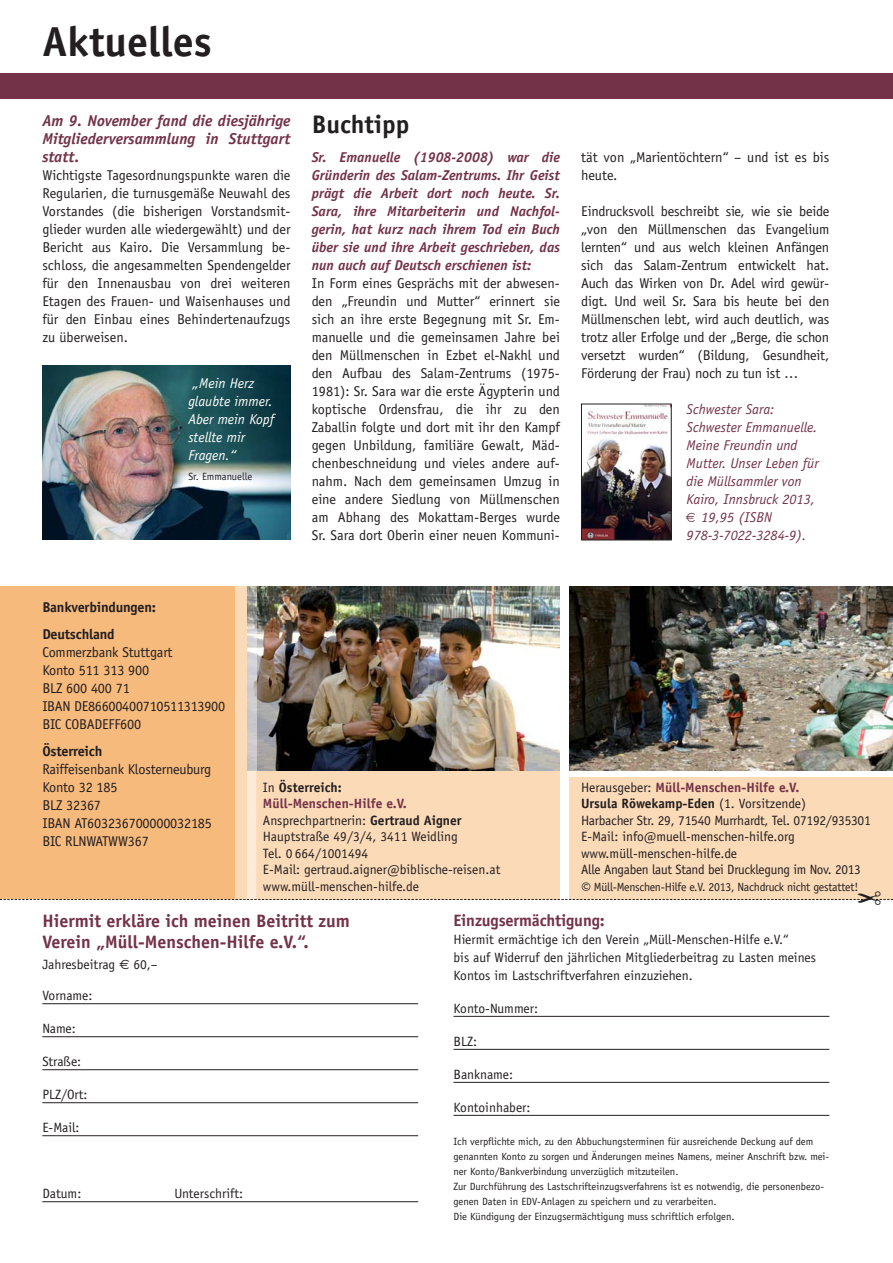
<style>
.page{position:relative;width:893px;height:1263px;background:#fff}
.page>*{position:absolute;margin:0;border:0;box-sizing:border-box;transform-origin:0 0}
.t1{font:700 42px "Officina Sans";color:#231f20}
.t2{font:700 25.5px "Officina Sans";color:#231f20}
.t3{font:700 18px/21px "Officina Sans";color:#733247}
.t4{font:700 16.5px "Officina Sans";letter-spacing:-.01em;color:#733247}
.t5{font:italic 700 15.75px/18px "Officina Sans";color:#733247;text-align:justify}
.t6{font:14.25px/18px "Officina Sans";letter-spacing:-.015em;color:#231f20;text-align:justify}
.t7{font:italic 700 14.25px/18px "Officina Sans";color:#733247;text-align:justify}
.t8{font:italic 14.25px "Officina Sans";color:#733247}
.t9{font:italic 14.25px/18px "Officina Sans";color:#fff}
.t10{font:700 14.25px/27px "Officina Sans";letter-spacing:-.015em;color:#231f20}
.t11{font:13.5px/16.5px "Officina Sans";color:#231f20}
.t12{font:13.5px/16.5px "Officina Sans";letter-spacing:-.02em;color:#231f20}
.t13{font:12px "Officina Sans";letter-spacing:-.02em;color:#231f20}
.t14{font:10.5px/15px "Officina Sans";color:#231f20}
.s1{font-weight:700}
.s2{font-weight:700;color:#733247}
.s3{font-size:18px}
.s4{font-family:"Euro Sans"}
</style>
<div class="page">
<div style="left:0;top:74px;width:892px;height:25px;background:#733247"></div>
<img style="left:583px;top:406px;width:86px;height:132px">
<div style="left:581px;top:404px;width:90px;height:136px;border:1px solid #231f20"></div>
<hr style="left:42px;top:1003px;width:376px;height:1px;background:#231f20">
<hr style="left:42px;top:1036px;width:376px;height:1px;background:#231f20">
<hr style="left:42px;top:1069px;width:376px;height:1px;background:#231f20">
<hr style="left:42px;top:1102px;width:376px;height:1px;background:#231f20">
<hr style="left:42px;top:1135px;width:376px;height:1px;background:#231f20">
<hr style="left:42px;top:1201px;width:376px;height:1px;background:#231f20">
<hr style="left:453px;top:1016px;width:376px;height:1px;background:#231f20">
<hr style="left:453px;top:1049px;width:376px;height:1px;background:#231f20">
<hr style="left:453px;top:1082px;width:376px;height:1px;background:#231f20">
<hr style="left:453px;top:1115px;width:376px;height:1px;background:#231f20">
<img style="left:256px;top:587px;width:303px;height:130px">
<img style="left:570px;top:587px;width:322px;height:130px">
<div style="left:0;top:587px;width:246px;height:312px;background:#f7ba7d"></div>
<img style="left:246px;top:587px;width:10px;height:130px">
<div style="left:235px;top:587px;width:11px;height:312px;background:#fbdab8"></div>
<img style="left:42px;top:365px;width:248px;height:175px">
<svg style="left:0;top:717px;width:892px;height:183px"></svg>
<h1 class="t1" style="left:42px;top:26px;width:171px">Aktuelles</h1>
<p class="t5" style="left:42px;top:113px;width:250px">Am 9. November fand die diesjährige Mit glieder versammlung in Stuttgart statt.</p>
<p class="t6" style="left:42px;top:167px;width:250px">Wichtigs te Tagesordnungspunkte waren die Regu la rien, die turnusgemäße Neu wahl des Vor standes (die bisherigen Vorstandsmit - glieder wurden alle wiedergewählt) und der Bericht aus Kairo. Die Versammlung be&shy;schloss, die angesammelten Spendengelder für den Innenausbau von drei weiteren Etagen des Frauen- und Waisenhauses und für den Einbau eines Behindertenaufzugs zu überweisen.</p>
<p class="t9" style="left:188px;top:376px;width:87px">„Mein Herz glaubte immer.<br>Aber mein Kopf stellte mir<br>Fragen.“</p>
<p class="t14" style="left:188px;top:469px;width:65px">Sr. Emmanuelle</p>
<h2 class="t2" style="left:312px;top:114px;width:99px">Buchtipp</h2>
<p class="t7" style="left:312px;top:149px;width:250px">Sr. Emanuelle (1908-2008) war die Grün derin des Salam-Zentrums. Ihr Geist prägt die Arbeit dort noch heute. Sr.<br>Sara, ihre Mitarbeiterin und Nach fol - gerin, hat kurz nach ihrem Tod ein Buch über sie und ihre Arbeit geschrieben, das nun auch auf Deutsch erschienen ist:</p>
<p class="t6" style="left:312px;top:275px;width:250px">In Form eines Gesprächs mit der abwesen&shy;den „Freundin und Mutter“ erinnert sie sich an ihre erste Begegnung mit Sr. Em - ma nuelle und die gemeinsamen Jahre bei den Müll menschen in Ezbet el-Nakhl und den Aufbau des Salam-Zentrums (1975- 1981): Sr. Sara war die erste Ägyp terin und koptische Or dens frau, die ihr zu den Zaballin folgte und dort mit ihr den Kampf gegen Un bildung, familiäre Gewalt, Mäd - chen be schnei dung und vieles andere auf&shy;nahm. Nach dem gemeinsamen Umzug in eine andere Siedlung von Müllmenschen am Ab hang des Mokat tam-Berges wurde Sr. Sara dort Oberin einer neuen Kommuni -</p>
<p class="t6" style="left:581px;top:149px;width:250px">tät von „Marientöchtern“ – und ist es bis heute.</p>
<p class="t6" style="left:581px;top:203px;width:250px">Eindrucksvoll beschreibt sie, wie sie beide „von den Müllmenschen das Evangelium lernten“ und aus welch kleinen Anfängen sich das Salam-Zentrum entwickelt hat.<br>Auch das Wirken von Dr. Adel wird gewür&shy;digt. Und weil Sr. Sara bis heute bei den Müllmenschen lebt, wird auch deutlich, was trotz aller Erfolge und der „Berge, die schon versetzt wurden“ (Bildung, Gesund heit, Förderung der Frau) noch zu tun ist …</p>
<p class="t8" style="left:686px;top:404px;width:89px">Schwester Sara:</p>
<p class="t8" style="left:686px;top:422px;width:132px">Schwester Emmanuelle.</p>
<p class="t8" style="left:686px;top:440px;width:112px">Meine Freundin und</p>
<p class="t8" style="left:686px;top:458px;width:133px">Mutter. Unser Leben für</p>
<p class="t8" style="left:686px;top:476px;width:116px">die Müllsammler von</p>
<p class="t8" style="left:686px;top:494px;width:130px">Kairo, Innsbruck 2013,</p>
<p class="t8" style="left:701px;top:512px;width:72px">19,95 (ISBN</p>
<p class="t8" style="left:686px;top:530px;width:121px">978-3-7022-3284-9).</p>
<p class="t10" style="left:42px;top:595px;width:115px">Bankverbindungen:<br>Deutschland</p>
<p class="t6" style="left:42px;top:644px;width:184px;text-align:left">Commerzbank Stuttgart<br>Konto 511 313 900<br>BLZ 600 400 71<br>IBAN DE86600400710511313900<br>BIC COBADEFF600</p>
<p class="t10" style="left:42px;top:739px;width:62px">Österreich</p>
<p class="t6" style="left:42px;top:761px;width:171px;text-align:left">Raiffeisenbank Klosterneuburg<br>Konto 32 185<br>BLZ 32367<br>IBAN AT603236700000032185<br>BIC RLNWATWW367</p>
<p class="t11" style="left:263px;top:780px;width:239px">In <span class="s1">Österreich:<br></span><span class="s2">Müll-Menschen-Hilfe e.V.<br></span>Ansprechpartnerin: <span class="s1">Gertraud Aigner<br></span>Hauptstraße 49/3/4, 3411 Weidling<br>Tel. 0 664/1001494<br>E-Mail: gertraud.aigner@biblische-reisen.at www.müll-menschen-hilfe.de</p>
<p class="t12" style="left:581px;top:780px;width:291px">Herausgeber: <span class="s2">Müll-Menschen-Hilfe e.V.<br></span><span class="s1">Ursula Röwekamp-Eden</span> (1. Vorsitzende)<br>Harbacher Str. 29, 71540 Murrhardt, Tel. 07192/935301<br>E-Mail: info@muell-menschen-hilfe.org www.müll-menschen-hilfe.de<br>Alle Angaben laut Stand bei Drucklegung im Nov. 2013</p>
<p class="t13" style="left:581px;top:882px;width:279px"><span class="s3">©</span> Müll-Menschen-Hilfe e.V. 2013, Nachdruck nicht gestattet!</p>
<p class="t3" style="left:42px;top:912px;width:309px">Hiermit erkläre ich meinen Beitritt zum<br>Verein „Müll-Menschen-Hilfe e.V.“.</p>
<p class="t11" style="left:42px;top:957px;width:117px">Jahresbeitrag <span class="s4">€</span> 60,–</p>
<p class="t11" style="left:42px;top:989px;width:51px">Vorname:</p>
<p class="t11" style="left:42px;top:1022px;width:35px">Name:</p>
<p class="t11" style="left:42px;top:1055px;width:40px">Straße:</p>
<p class="t11" style="left:42px;top:1088px;width:47px">PLZ/Ort:</p>
<p class="t11" style="left:42px;top:1121px;width:39px">E-Mail:</p>
<p class="t11" style="left:42px;top:1187px;width:40px">Datum:</p>
<p class="t11" style="left:174px;top:1187px;width:70px">Unterschrift:</p>
<p class="t4" style="left:453px;top:914px;width:153px">Einzugsermächtigung:</p>
<p class="t11" style="left:453px;top:932px;width:364px;line-height:18px">Hiermit ermächtige ich den Verein „Müll-Menschen-Hilfe e.V.“<br>bis auf Widerruf den jährlichen Mitgliederbeitrag zu Lasten meines<br>Kontos im Lastschriftverfahren einzuziehen.</p>
<p class="t11" style="left:453px;top:1001px;width:86px">Konto-Nummer:</p>
<p class="t11" style="left:453px;top:1034px;width:25px">BLZ:</p>
<p class="t11" style="left:453px;top:1067px;width:61px">Bankname:</p>
<p class="t11" style="left:453px;top:1100px;width:78px">Kontoinhaber:</p>
<p class="t14" style="left:453px;top:1135px;width:377px">Ich verpflichte mich, zu den Abbuchungsterminen für ausreichende Deckung auf dem genannten Konto zu sorgen und Änderungen meines Namens, meiner Anschrift bzw. mei&shy;ner Konto/Bankverbindung unverzüglich mitzuteilen.<br>Zur Durchführung des Lastschrifteinzugsverfahrens ist es notwendig, die personen be zo&shy;genen Daten in EDV-Anlagen zu speichern und zu verarbeiten.<br>Die Kündigung der Einzugsermächtigung muss schriftlich erfolgen.</p>
</div>
